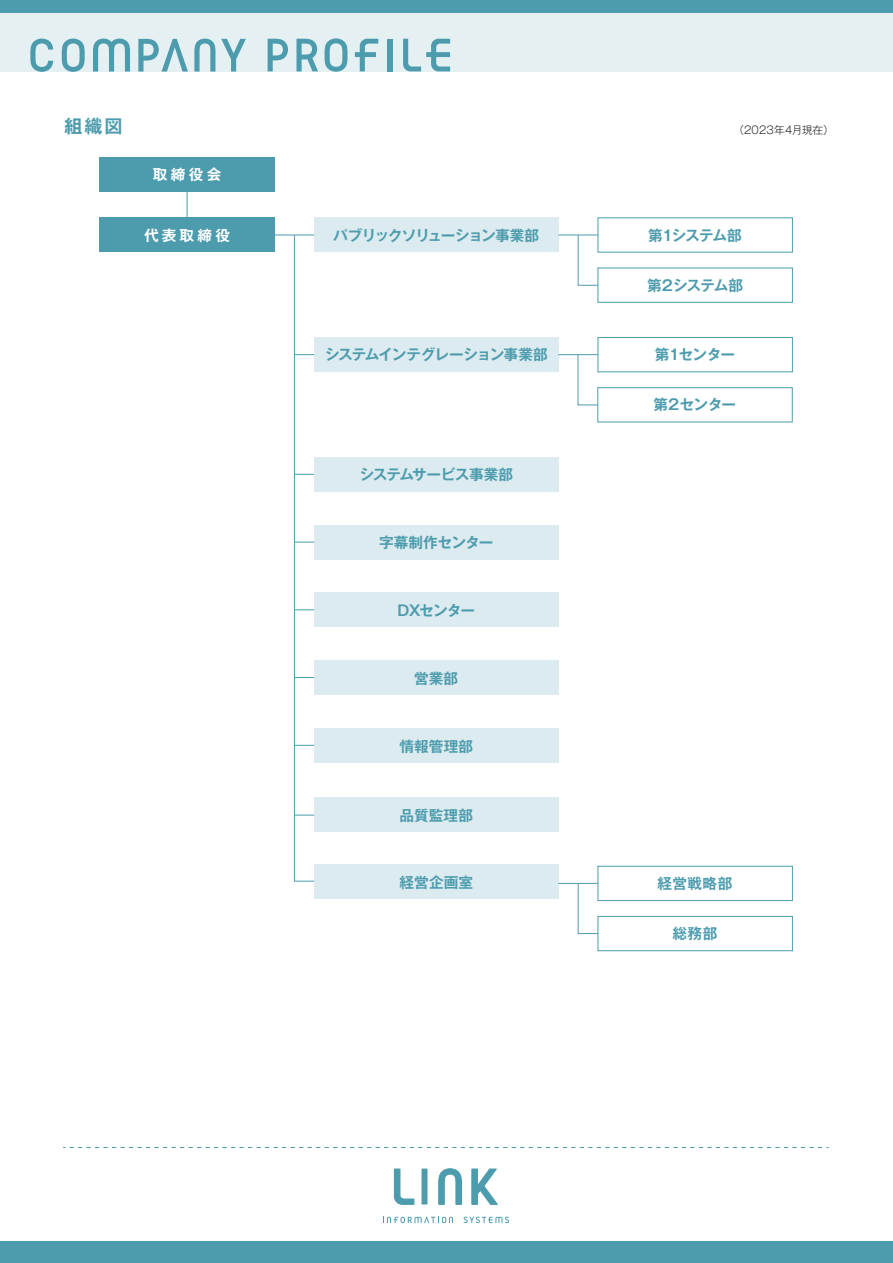
<style>
.page{position:relative;width:893px;height:1263px;background:#fff}
.page>*{position:absolute;margin:0;border:0;box-sizing:border-box;transform-origin:0 0}
.t1{font:700 18px "Gothic MB101 Pro De";color:#4d9cae}
.t2{font:700 14.7px "Gothic MB101 Pro De";letter-spacing:-.04em;color:#4d9cae}
.t3{font:700 14.7px "Gothic MB101 Pro De";letter-spacing:-.06em;color:#4d9cae}
.t4{font:700 14.7px "Gothic MB101 Pro De";letter-spacing:.22em;color:#fff}
.t5{font:300 10.65px "Gothic MB101 Pro";letter-spacing:.02em;color:#231f20}
</style>
<div class="page">
<svg style="left:577px;top:882px;width:22px;height:52px"></svg>
<div style="left:0;top:0;width:893px;height:72px;background:#e4f0f2"></div>
<div style="left:100px;top:157px;width:175px;height:34px;background:#4d9cae"></div>
<div style="left:100px;top:218px;width:175px;height:34px;background:#4d9cae"></div>
<div style="left:314px;top:218px;width:244px;height:34px;background:#dcebef"></div>
<div style="left:314px;top:337px;width:244px;height:35px;background:#dcebef"></div>
<div style="left:314px;top:457px;width:244px;height:34px;background:#dcebef"></div>
<div style="left:314px;top:525px;width:244px;height:34px;background:#dcebef"></div>
<div style="left:314px;top:660px;width:244px;height:35px;background:#dcebef"></div>
<div style="left:314px;top:728px;width:244px;height:34px;background:#dcebef"></div>
<div style="left:314px;top:797px;width:244px;height:34px;background:#dcebef"></div>
<div style="left:598px;top:866px;width:195px;height:35px;border:1px solid #4d9cae"></div>
<div style="left:598px;top:916px;width:195px;height:35px;border:1px solid #4d9cae"></div>
<svg style="left:187px;top:191px;width:1px;height:27px"></svg>
<hr style="left:558px;top:234px;width:40px;height:1px;background:#4d9cae">
<hr style="left:275px;top:234px;width:39px;height:1px;background:#4d9cae">
<svg style="left:577px;top:234px;width:22px;height:52px"></svg>
<div style="left:598px;top:337px;width:195px;height:35px;border:1px solid #4d9cae"></div>
<hr style="left:558px;top:354px;width:40px;height:1px;background:#4d9cae">
<hr style="left:558px;top:883px;width:40px;height:1px;background:#4d9cae">
<div style="left:0;top:0;width:893px;height:13px;background:#4d9cae"></div>
<div style="left:0;top:1242px;width:893px;height:21px;background:#4d9cae"></div>
<svg style="left:63px;top:1147px;width:765px;height:1px"></svg>
<svg style="left:62px;top:39px;width:23px;height:33px"></svg>
<svg style="left:194px;top:39px;width:21px;height:33px"></svg>
<svg style="left:93px;top:39px;width:37px;height:33px"></svg>
<svg style="left:221px;top:39px;width:25px;height:33px"></svg>
<svg style="left:30px;top:39px;width:23px;height:33px"></svg>
<svg style="left:138px;top:39px;width:50px;height:33px"></svg>
<div style="left:387px;top:39px;width:6px;height:32px;background:#4d9cae"></div>
<svg style="left:325px;top:38px;width:22px;height:34px"></svg>
<svg style="left:268px;top:39px;width:20px;height:32px"></svg>
<svg style="left:296px;top:39px;width:22px;height:32px"></svg>
<svg style="left:403px;top:39px;width:47px;height:32px"></svg>
<svg style="left:355px;top:39px;width:23px;height:32px"></svg>
<svg style="left:421px;top:1168px;width:6px;height:36px"></svg>
<svg style="left:471px;top:1168px;width:27px;height:37px"></svg>
<svg style="left:393px;top:1168px;width:22px;height:37px"></svg>
<svg style="left:438px;top:1168px;width:24px;height:37px"></svg>
<svg style="left:463px;top:1217px;width:46px;height:6px"></svg>
<svg style="left:383px;top:1217px;width:70px;height:6px"></svg>
<div style="left:314px;top:864px;width:244px;height:35px;background:#dcebef"></div>
<div style="left:314px;top:593px;width:244px;height:34px;background:#dcebef"></div>
<svg style="left:293px;top:234px;width:22px;height:648px"></svg>
<div style="left:598px;top:387px;width:194px;height:35px;border:1px solid #4d9cae"></div>
<svg style="left:577px;top:354px;width:22px;height:52px"></svg>
<p class="t1" style="left:65px;top:111px;width:60px">組織図</p>
<p class="t4" style="left:153px;top:162px;width:70px">取締役会</p>
<p class="t4" style="left:144px;top:223px;width:88px">代表取締役</p>
<p class="t3" style="left:333px;top:223px;width:208px">パブリックソリューション事業部</p>
<p class="t3" style="left:325px;top:342px;width:224px">システムインテグレーション事業部</p>
<p class="t2" style="left:359px;top:462px;width:155px">システムサービス事業部</p>
<p class="t2" style="left:379px;top:530px;width:116px">字幕制作センター</p>
<p class="t2" style="left:397px;top:598px;width:79px">DXセンター</p>
<p class="t2" style="left:414px;top:666px;width:45px">営業部</p>
<p class="t2" style="left:399px;top:734px;width:75px">情報管理部</p>
<p class="t2" style="left:400px;top:803px;width:75px">品質監理部</p>
<p class="t2" style="left:399px;top:870px;width:75px">経営企画室</p>
<p class="t5" style="left:733px;top:121px;width:102px">（2023年4月現在）</p>
<p class="t3" style="left:648px;top:223px;width:95px">第1システム部</p>
<p class="t2" style="left:647px;top:273px;width:98px">第2システム部</p>
<p class="t2" style="left:655px;top:342px;width:82px">第1センター</p>
<p class="t2" style="left:653px;top:392px;width:84px">第2センター</p>
<p class="t2" style="left:657px;top:871px;width:77px">経営戦略部</p>
<p class="t2" style="left:672px;top:921px;width:47px">総務部</p>
</div>
